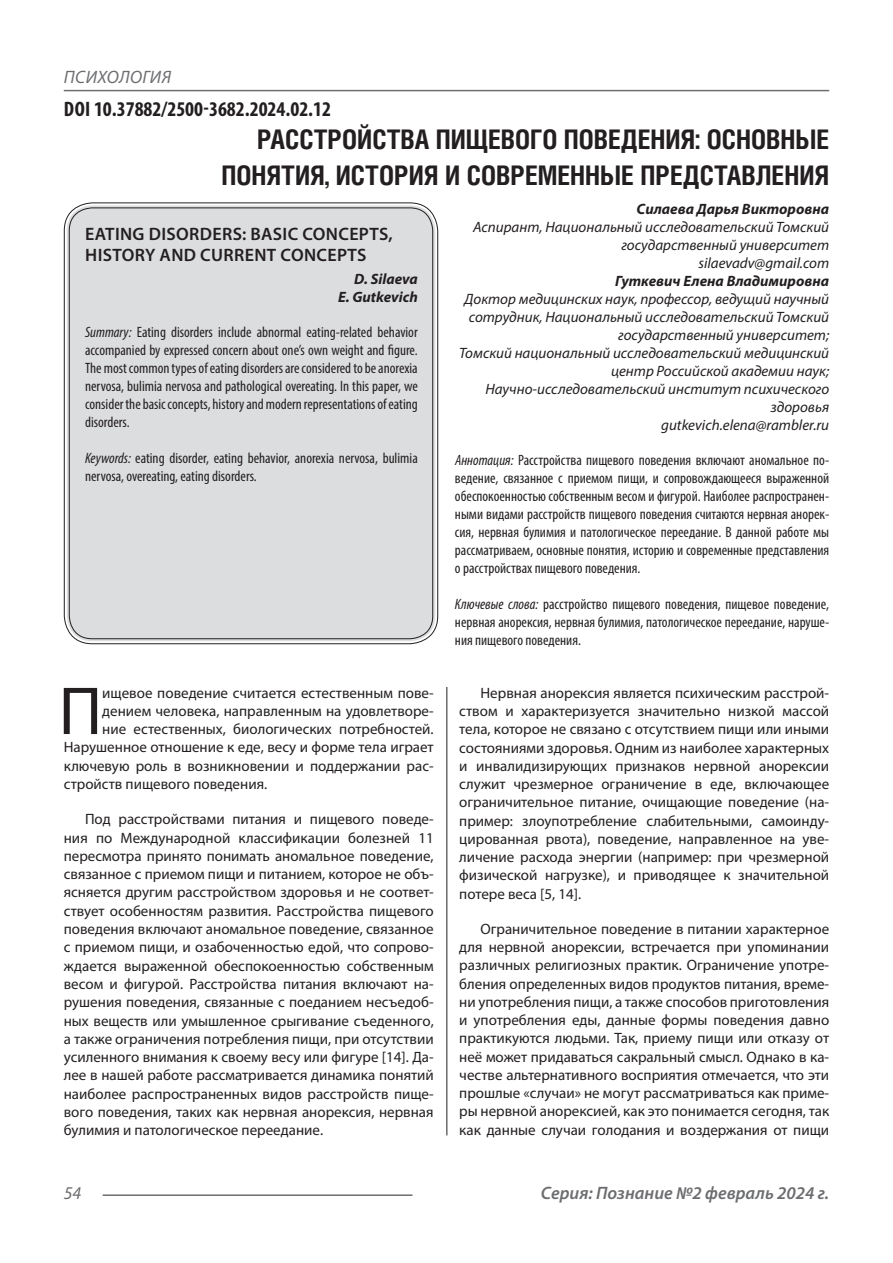
<style>
.page{position:relative;width:893px;height:1263px;background:#fff}
.page>*{position:absolute;margin:0;border:0;box-sizing:border-box;transform-origin:0 0}
.Статья_текст_первый{font:68.4px "Myriad Pro";color:#231f20}
.Статья_название{font:700 27px/36px "Helios Cond C";color:#231f20;text-align:right}
.ДОИ{font:700 condensed 21px "Myriad Pro";color:#231f20}
.Статья_название_англ{font:600 18px/21.6px "Myriad Pro";letter-spacing:.02em;color:#231f20}
.t1{font:italic 600 18px "Myriad Pro";color:#6c6d70}
.t2{font:italic 18px "Myriad Pro";letter-spacing:.02em;color:#6c6d70}
.Статья_текст{font:15px/18.3px "Myriad Pro";color:#231f20;text-align:justify}
.Статья_аннотация_тек{font:condensed 15px/18px "Myriad Pro";color:#231f20;text-align:justify}
.Статья_аннотация_анг{font:condensed 15px/18px "Myriad Pro";color:#231f20;text-align:justify}
.Статья_автор_инфо{font:italic 15px/18px "Myriad Pro";color:#231f20;text-align:right}
.Статья_текст_первый-2{font:15px "Myriad Pro";color:#231f20}
.Статья_автор_фио_рус{font:italic 700 15px "Myriad Pro";color:#231f20}
.Статья_автор_англ{font:italic 700 15px "Myriad Pro";color:#231f20}
.s1{font-style:italic}
</style>
<div class="page">
<hr style="left:446px;top:128px;width:1px;height:1007px;background:#231f20">
<hr style="left:103px;top:1194px;width:309px;height:2px;background:#6c6d70">
<hr style="left:64px;top:90px;width:765px;height:1px;background:#6c6d70">
<div style="left:440px;top:124px;width:12px;height:563px;background:#fff"></div>
<div style="left:67px;top:205px;width:368px;height:436px;background:#dcdddf;border-radius:26px"></div>
<p class="t2" style="left:64px;top:66px;width:109px">ПСИХОЛОГИЯ</p>
<p class="ДОИ" style="left:64px;top:96px;width:269px">DOI 10.37882/2500-3682.2024.02.12</p>
<p class="Статья_название" style="left:222px;top:121px;width:609px">РАССТРОЙСТВА ПИЩЕВОГО ПОВЕДЕНИЯ: ОСНОВНЫЕ<br>ПОНЯТИЯ, ИСТОРИЯ И СОВРЕМЕННЫЕ ПРЕДСТАВЛЕНИЯ</p>
<p class="Статья_автор_фио_рус" style="left:637px;top:199px;width:194px">Силаева Дарья Викторовна</p>
<p class="Статья_автор_инфо" style="left:473px;top:218px;width:358px">Аспирант, Национальный исследовательский Томский государственный университет</p>
<p class="Статья_автор_инфо" style="left:698px;top:254px;width:132px">silaevadv@gmail.com</p>
<p class="Статья_автор_фио_рус" style="left:615px;top:271px;width:215px">Гуткевич Елена Владимировна</p>
<p class="Статья_автор_инфо" style="left:464px;top:290px;width:366px">Доктор медицинских наук, профессор, ведущий научный сотрудник, Национальный исследовательский Томский государственный университет;</p>
<p class="Статья_автор_инфо" style="left:459px;top:344px;width:372px">Томский национальный исследовательский медицинский центр Российской академии наук;</p>
<p class="Статья_автор_инфо" style="left:485px;top:380px;width:345px">Научно-исследовательский институт психического здоровья</p>
<p class="Статья_автор_инфо" style="left:661px;top:416px;width:169px">gutkevich.elena@rambler.ru</p>
<p class="Статья_аннотация_тек" style="left:455px;top:451px;width:376px"><span class="s1">Аннотация:</span> Расстройства пищевого поведения включают аномальное по&shy;ведение, связанное с приемом пищи, и сопровождающееся выраженной обеспокоенностью собственным весом и фигурой. Наиболее распространен&shy;ными видами расстройств пищевого поведения считаются нервная анорек&shy;сия, нервная булимия и патологическое переедание. В данной работе мы рассматриваем, основные понятия, историю и современные представления о расстройствах пищевого поведения.</p>
<p class="Статья_аннотация_тек" style="left:455px;top:595px;width:376px"><span class="s1">Ключевые слова:</span> расстройство пищевого поведения, пищевое поведение, нервная анорексия, нервная булимия, патологическое переедание, наруше&shy;ния пищевого поведения.</p>
<p class="Статья_название_англ" style="left:85px;top:222px;width:309px">EATING DISORDERS: BASIC CONCEPTS,<br>HISTORY AND CURRENT CONCEPTS</p>
<p class="Статья_автор_англ" style="left:354px;top:269px;width:65px">D. Silaeva</p>
<p class="Статья_автор_англ" style="left:338px;top:287px;width:81px">E. Gutkevich</p>
<p class="Статья_аннотация_анг" style="left:85px;top:322px;width:334px"><span class="s1">Summary:</span> Eating disorders include abnormal eating-related behavior accompanied by expressed concern about one’s own weight and figure.<br>The most common types of eating disorders are considered to be anorexia nervosa, bulimia nervosa and pathological overeating. In this paper, we consider the basic concepts, history and modern representations of eating disorders.</p>
<p class="Статья_аннотация_анг" style="left:85px;top:448px;width:334px"><span class="s1">Keywords:</span> eating disorder, eating behavior, anorexia nervosa, bulimia nervosa, overeating, eating disorders.</p>
<p class="Статья_текст_первый" style="left:59px;top:669px;width:45px">П</p>
<p class="Статья_текст_первый-2" style="left:102px;top:684px;width:333px">ищевое поведение считается естественным пове-</p>
<p class="Статья_текст_первый-2" style="left:102px;top:702px;width:333px">дением человека, направленным на удовлетворе-</p>
<p class="Статья_текст_первый-2" style="left:102px;top:720px;width:333px">ние естественных, биологических потребностей.</p>
<p class="Статья_текст_первый-2" style="left:64px;top:738px;width:371px">Нарушенное отношение к еде, весу и форме тела играет</p>
<p class="Статья_текст_первый-2" style="left:64px;top:756px;width:371px">ключевую роль в возникновении и поддержании рас-</p>
<p class="Статья_текст_первый-2" style="left:64px;top:775px;width:205px">стройств пищевого поведения.</p>
<p class="Статья_текст" style="left:64px;top:810px;width:371px;text-indent:21px">Под расстройствами питания и пищевого поведе&shy;ния по Международной классификации болезней 11 пересмотра принято понимать аномальное поведение, связанное с приемом пищи и питанием, которое не объ&shy;ясняется другим расстройством здоровья и не соответ&shy;ствует особенностям развития. Расстройства пищевого поведения включают аномальное поведение, связанное с приемом пищи, и озабоченностью едой, что сопрово&shy;ждается выраженной обеспокоенностью собственным весом и фигурой. Расстройства питания включают на&shy;рушения поведения, связанные с поеданием несъедоб&shy;ных веществ или умышленное срыгивание съеденного, а также ограничения потребления пищи, при отсутствии усиленного внимания к своему весу или фигуре [14]. Да&shy;лее в нашей работе рассматривается динамика понятий наиболее распространенных видов расстройств пище&shy;вого поведения, таких как нервная анорексия, нервная булимия и патологическое переедание.</p>
<p class="Статья_текст" style="left:459px;top:683px;width:371px;text-indent:21px">Нервная анорексия является психическим расстрой&shy;ством и характеризуется значительно низкой массой тела, которое не связано с отсутствием пищи или иными состояниями здоровья. Одним из наиболее характерных и инвалидизирующих признаков нервной анорексии служит чрезмерное ограничение в еде, включающее ограничительное питание, очищающие поведение (на&shy;пример: злоупотребление слабительными, самоинду&shy;цированная рвота), поведение, направленное на уве&shy;личение расхода энергии (например: при чрезмерной физической нагрузке), и приводящее к значительной потере веса [5, 14].</p>
<p class="Статья_текст" style="left:459px;top:919px;width:371px;text-indent:21px">Ограничительное поведение в питании характерное для нервной анорексии, встречается при упоминании различных религиозных практик. Ограничение употре&shy;бления определенных видов продуктов питания, време&shy;ни употребления пищи, а также способов приготовления и употребления еды, данные формы поведения давно практикуются людьми. Так, приему пищи или отказу от неё может придаваться сакральный смысл. Однако в ка&shy;честве альтернативного восприятия отмечается, что эти прошлые «случаи» не могут рассматриваться как приме&shy;ры нервной анорексией, как это понимается сегодня, так как данные случаи голодания и воздержания от пищи</p>
<p class="t2" style="left:64px;top:1182px;width:19px">54</p>
<p class="t1" style="left:541px;top:1182px;width:290px">Серия: Познание №2 февраль 2024 г.</p>
</div>
